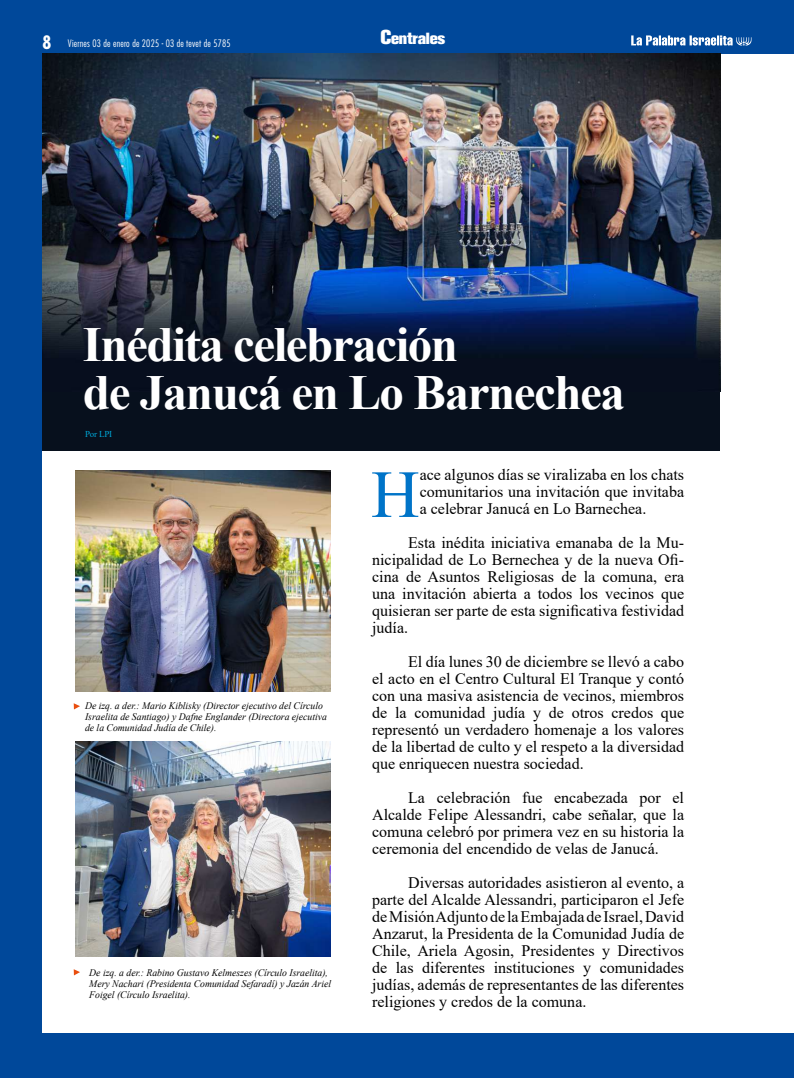
<style>
.page{position:relative;width:794px;height:1078px;background:#fff}
.page>*{position:absolute;margin:0;border:0;box-sizing:border-box;transform-origin:0 0}
.t1{font:67.4px "Times New Roman";color:#0074c8}
.t2{font:700 49px/48px "Times New Roman";letter-spacing:-.03em;color:#fff}
.t3{font:700 condensed 18px "Futura Std";color:#fff}
.t4{font:16px/17px "Times New Roman";color:#000;text-align:justify}
.t5{font:16px "Akzidenz Grotesk BQ X Bold Alt";letter-spacing:-.01em;color:#fff}
.t6{font:italic 10px/11px "Times New Roman";color:#000}
.t7{font:300 condensed 10px "Futura Std";letter-spacing:.02em;color:#fff}
.t8{font:9px "Times New Roman";letter-spacing:-.02em;color:#00a5d5}
.s1{font-size:20px}
</style>
<div class="page">
<div style="left:0;top:0;width:794px;height:1077px;background:#00489a"></div>
<div style="left:43px;top:54px;width:751px;height:978px;background:#fff"></div>
<svg style="left:631px;top:35px;width:120px;height:11px"></svg>
<div style="left:43px;top:53px;width:677px;height:398px;background:#07101d"></div>
<img style="left:43px;top:53px;width:677px;height:299px">
<img style="left:75px;top:470px;width:255px;height:221px">
<img style="left:75px;top:741px;width:255px;height:214px">
<svg style="left:74px;top:703px;width:6px;height:6px"></svg>
<svg style="left:74px;top:969px;width:6px;height:6px"></svg>
<p class="t3" style="left:43px;top:31px;width:10px">8</p>
<p class="t7" style="left:68px;top:38px;width:164px">Viernes 03 de enero de 2025 - 03 de tevet de 5785</p>
<p class="t5" style="left:380px;top:29px;width:66px"><span class="s1">C</span>entrales</p>
<h2 class="t2" style="left:83px;top:319px;width:543px">Inédita celebración<br>de Janucá en Lo Barnechea</h2>
<p class="t8" style="left:85px;top:427px;width:29px">Por LPI</p>
<p class="t6" style="left:85px;top:699px;width:243px">De izq. a der.: Mario Kiblisky (Director ejecutivo del Círculo<br>Israelita de Santiago) y Dafne Englander (Directora ejecutiva de la Comunidad Judía de Chile).</p>
<p class="t6" style="left:89px;top:966px;width:243px">De izq. a der.: Rabino Gustavo Kelmeszes (Círculo Israelita),<br>Mery Nachari (Presidenta Comunidad Sefaradí) y Jazán Ariel<br>Foigel (Círculo Israelita).</p>
<h1 class="t1" style="left:371px;top:446px;width:50px">H</h1>
<p class="t4" style="left:420px;top:465px;width:266px">ace algunos días se viralizaba en los chats comunitarios una invitación que invitaba a celebrar Janucá en Lo Barnechea.</p>
<p class="t4" style="left:372px;top:533px;width:313px;text-indent:36px">Esta inédita iniciativa emanaba de la Mu&shy;nicipalidad de Lo Bernechea y de la nueva Ofi&shy;cina de Asuntos Religiosas de la comuna, era una invitación abierta a todos los vecinos que quisieran ser parte de esta significativa festividad judía.</p>
<p class="t4" style="left:372px;top:652px;width:313px;text-indent:36px">El día lunes 30 de diciembre se llevó a cabo el acto en el Centro Cultural El Tranque y contó con una masiva asistencia de vecinos, miembros de la comunidad judía y de otros credos que representó un verdadero homenaje a los valores de la libertad de culto y el respeto a la diversidad que enriquecen nuestra sociedad.</p>
<p class="t4" style="left:372px;top:788px;width:313px;text-indent:36px">La celebración fue encabezada por el Alcalde Felipe Alessandri, cabe señalar, que la comuna celebró por primera vez en su historia la ceremonia del encendido de velas de Janucá.</p>
<p class="t4" style="left:372px;top:873px;width:313px;text-indent:36px">Diversas autoridades asistieron al evento, a parte del Alcalde Alessandri, participaron el Jefe de Misión Adjunto de la Embajada de Israel, David Anzarut, la Presidenta de la Comunidad Judía de Chile, Ariela Agosin, Presidentes y Directivos de las diferentes instituciones y comunidades judías, además de representantes de las diferentes religiones y credos de la comuna.</p>
</div>
